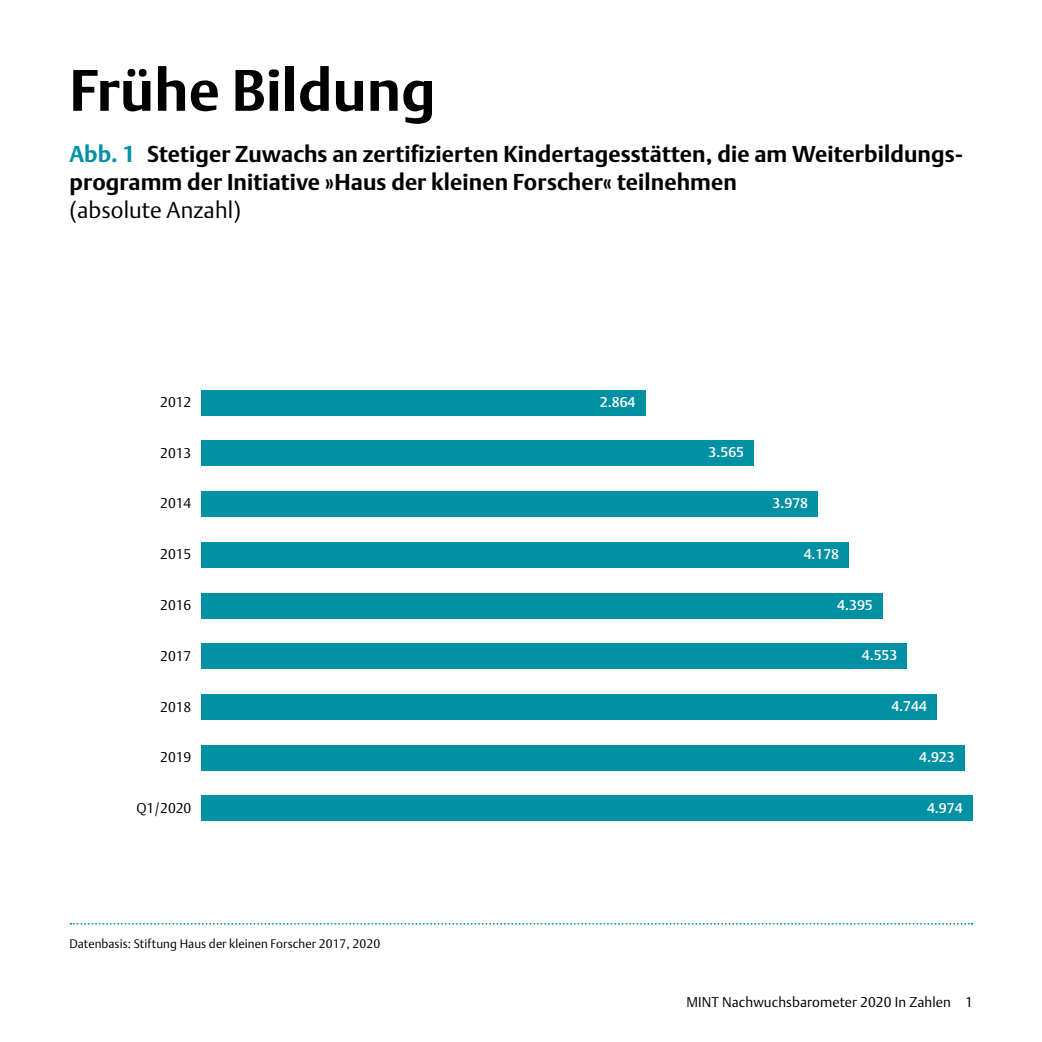
<style>
.page{position:relative;width:1042px;height:1042px;background:#fff}
.page>*{position:absolute;margin:0;border:0;box-sizing:border-box;transform-origin:0 0}
.t1{font:700 57.75px "DTL Argo T";letter-spacing:.005em;color:#000}
.t2{font:700 22.75px/28px "DTL Argo T";letter-spacing:.005em;color:#000}
.t3{font:300 22.75px "DTL Argo T";letter-spacing:.005em;color:#000}
.t4{font:300 14px "DTL Argo T";color:#000}
.t5{font:500 14px "DTL Argo T";color:#fff}
.t6{font:300 12.25px "DTL Argo T";letter-spacing:.01em;color:#000}
.s1{color:#0090a3}
</style>
<div class="page">
<div style="left:201px;top:390px;width:444px;height:25px;background:#0090a3"></div>
<div style="left:201px;top:441px;width:553px;height:25px;background:#0090a3"></div>
<div style="left:201px;top:491px;width:617px;height:26px;background:#0090a3"></div>
<div style="left:201px;top:542px;width:648px;height:25px;background:#0090a3"></div>
<div style="left:201px;top:593px;width:682px;height:25px;background:#0090a3"></div>
<div style="left:201px;top:643px;width:706px;height:26px;background:#0090a3"></div>
<div style="left:201px;top:694px;width:736px;height:26px;background:#0090a3"></div>
<div style="left:201px;top:745px;width:763px;height:25px;background:#0090a3"></div>
<div style="left:201px;top:796px;width:771px;height:25px;background:#0090a3"></div>
<svg style="left:70px;top:923px;width:902px;height:1px"></svg>
<h1 class="t1" style="left:69px;top:56px;width:368px">Frühe Bildung</h1>
<p class="t2" style="left:69px;top:139px;width:895px"><span class="s1">Abb. 1</span> Stetiger Zuwachs an zertifizierten Kindertagesstätten, die am Weiterbildungs&shy;programm der Initiative »Haus der kleinen Forscher« teilnehmen</p>
<p class="t3" style="left:69px;top:196px;width:173px">(absolute Anzahl)</p>
<p class="t4" style="left:160px;top:394px;width:33px">2012</p>
<p class="t5" style="left:600px;top:393px;width:37px">2.864</p>
<p class="t4" style="left:160px;top:444px;width:33px">2013</p>
<p class="t5" style="left:708px;top:444px;width:37px">3.565</p>
<p class="t4" style="left:160px;top:495px;width:33px">2014</p>
<p class="t5" style="left:772px;top:495px;width:37px">3.978</p>
<p class="t4" style="left:160px;top:546px;width:33px">2015</p>
<p class="t5" style="left:803px;top:546px;width:37px">4.178</p>
<p class="t4" style="left:160px;top:597px;width:33px">2016</p>
<p class="t5" style="left:837px;top:596px;width:37px">4.395</p>
<p class="t4" style="left:160px;top:647px;width:33px">2017</p>
<p class="t5" style="left:862px;top:647px;width:37px">4.553</p>
<p class="t4" style="left:160px;top:698px;width:33px">2018</p>
<p class="t5" style="left:891px;top:698px;width:37px">4.744</p>
<p class="t4" style="left:160px;top:749px;width:33px">2019</p>
<p class="t4" style="left:136px;top:800px;width:57px">Q1/2020</p>
<p class="t5" style="left:919px;top:749px;width:37px">4.923</p>
<p class="t5" style="left:927px;top:799px;width:37px">4.974</p>
<p class="t6" style="left:69px;top:936px;width:312px">Datenbasis: Stiftung Haus der kleinen Forscher 2017, 2020</p>
<p class="t4" style="left:686px;top:994px;width:288px">MINT Nachwuchsbarometer 2020 In Zahlen 1</p>
</div>
